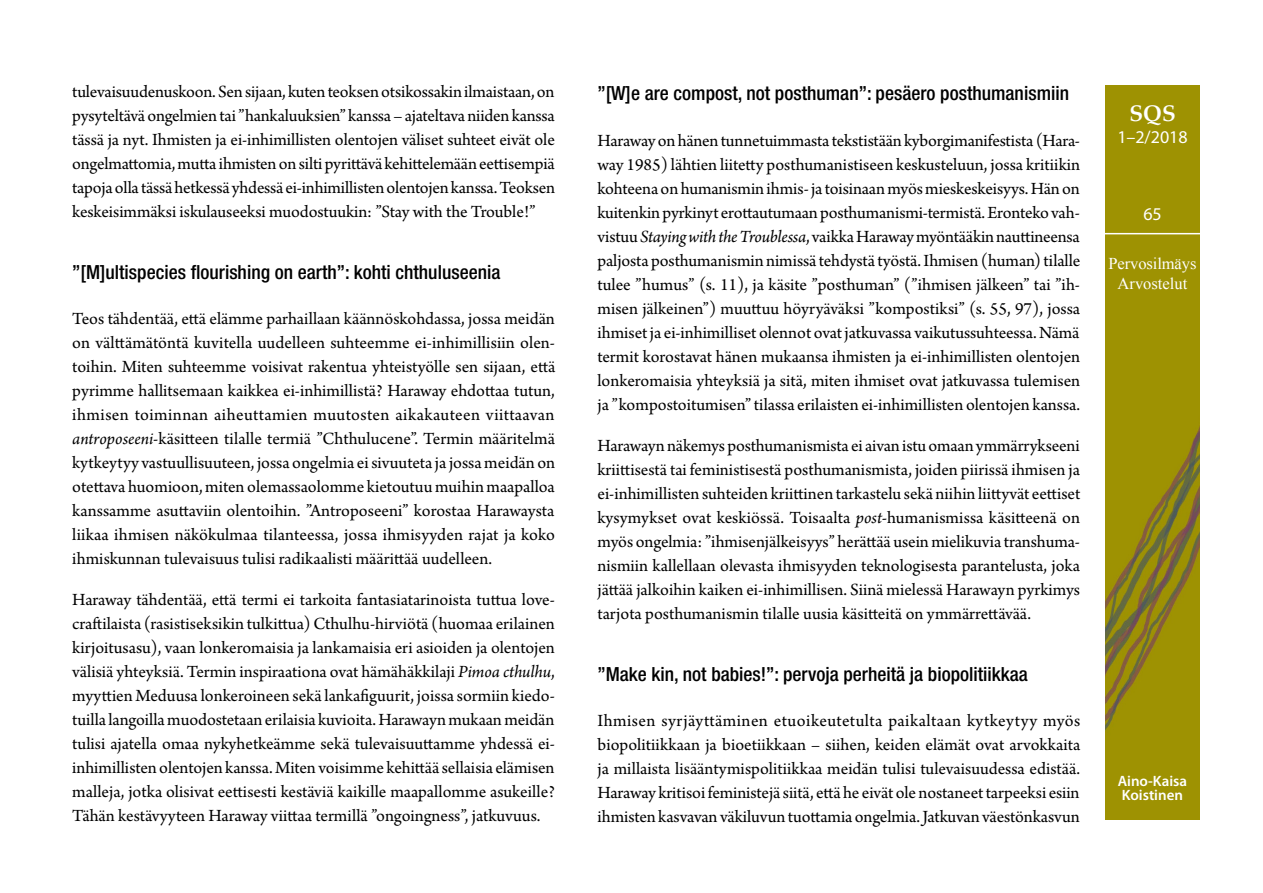
<style>
.page{position:relative;width:1263px;height:893px;background:#fff}
.page>*{position:absolute;margin:0;border:0;box-sizing:border-box;transform-origin:0 0}
.t1{font:700 22.5px "Palatino Linotype";color:#fff}
.Väliotsikko_1_uusi20{font:500 condensed 19.5px "Helvetica Neue";color:#000}
.Leipateksti_suomi-ta{font:18px/24px "Arno Pro";letter-spacing:-.005em;color:#000;text-align:justify}
.t2{font:18px "Myriad Pro";color:#fff}
.t3{font:16.5px/19.8px "Times New Roman";letter-spacing:-.005em;color:#fff;text-align:center}
.t4{font:600 15px/13.5px "Myriad Pro";color:#fff}
.s1{font-style:italic}
</style>
<div class="page">
<img style="left:1106px;top:85px;width:93px;height:735px">
<hr style="left:1101px;top:233px;width:104px;height:1px;background:#fff">
<p class="Leipateksti_suomi-ta" style="left:72px;top:80px;width:484px">tulevaisuudenuskoon. Sen sijaan, kuten teoksen otsikossakin ilmaistaan, on pysyteltävä ongelmien tai ”hankaluuksien” kanssa – ajateltava niiden kanssa tässä ja nyt. Ihmisten ja ei-inhimillisten olentojen väliset suhteet eivät ole ongelmattomia, mutta ihmisten on silti pyrittävä kehittelemään eettisempiä tapoja olla tässä hetkessä yhdessä ei-inhimillisten olentojen kanssa. Teoksen keskeisimmäksi iskulauseeksi muodostuukin: ”Stay with the Trouble!”</p>
<p class="Väliotsikko_1_uusi20" style="left:72px;top:260px;width:430px">”[M]ultispecies flourishing on earth”: kohti chthuluseenia</p>
<p class="Leipateksti_suomi-ta" style="left:72px;top:308px;width:485px">Teos tähdentää, että elämme parhaillaan käännöskohdassa, jossa meidän on välttämätöntä kuvitella uudelleen suhteemme ei-inhimillisiin olen&shy;toihin. Miten suhteemme voisivat rakentua yhteistyölle sen sijaan, että pyrimme hallitsemaan kaikkea ei-inhimillistä? Haraway ehdottaa tutun, ihmisen toiminnan aiheuttamien muutosten aikakauteen viittaavan <span class="s1">antroposeeni</span>-käsitteen tilalle termiä ”Chthulucene”. Termin määritelmä kytkeytyy vastuullisuuteen, jossa ongelmia ei sivuuteta ja jossa meidän on otettava huomioon, miten olemassaolomme kietoutuu muihin maapalloa kanssamme asuttaviin olentoihin. ”Antroposeeni” korostaa Harawaysta liikaa ihmisen näkökulmaa tilanteessa, jossa ihmisyyden rajat ja koko ihmiskunnan tulevaisuus tulisi radikaalisti määrittää uudelleen.</p>
<p class="Leipateksti_suomi-ta" style="left:72px;top:589px;width:484px">Haraway tähdentää, että termi ei tarkoita fantasiatarinoista tuttua love&shy;craftilaista (rasistiseksikin tulkittua) Cthulhu-hirviötä (huomaa erilainen kirjoitusasu), vaan lonkeromaisia ja lankamaisia eri asioiden ja olentojen välisiä yhteyksiä. Termin inspiraationa ovat hämähäkkilaji <span class="s1">Pimoa cthulhu</span>, myyttien Meduusa lonkeroineen sekä lankafiguurit, joissa sormiin kiedo&shy;tuilla langoilla muodostetaan erilaisia kuvioita. Harawayn mukaan meidän tulisi ajatella omaa nykyhetkeämme sekä tulevaisuuttamme yhdessä ei&shy;inhimillisten olentojen kanssa. Miten voisimme kehittää sellaisia elämisen malleja, jotka olisivat eettisesti kestäviä kaikille maapallomme asukeille?<br>Tähän kestävyyteen Haraway viittaa termillä ”ongoingness”, jatkuvuus.</p>
<p class="Väliotsikko_1_uusi20" style="left:597px;top:82px;width:473px">”[W]e are compost, not posthuman”: pesäero posthumanismiin</p>
<p class="Leipateksti_suomi-ta" style="left:597px;top:129px;width:484px">Haraway on hänen tunnetuimmasta tekstistään kyborgimanifestista (Hara&shy;way 1985) lähtien liitetty posthumanistiseen keskusteluun, jossa kritiikin kohteena on humanismin ihmis- ja toisinaan myös mieskeskeisyys. Hän on kuitenkin pyrkinyt erottautumaan posthumanismi-termistä. Eronteko vah&shy;vistuu <span class="s1">Staying with the Troublessa</span>, vaikka Haraway myöntääkin nauttineensa paljosta posthumanismin nimissä tehdystä työstä. Ihmisen (human) tilalle tulee ”humus” (s. 11), ja käsite ”posthuman” (”ihmisen jälkeen” tai ”ih&shy;misen jälkeinen”) muuttuu höyryäväksi ”kompostiksi” (s. 55, 97), jossa ihmiset ja ei-inhimilliset olennot ovat jatkuvassa vaikutussuhteessa. Nämä termit korostavat hänen mukaansa ihmisten ja ei-inhimillisten olentojen lonkeromaisia yhteyksiä ja sitä, miten ihmiset ovat jatkuvassa tulemisen ja ”kompostoitumisen” tilassa erilaisten ei-inhimillisten olentojen kanssa.</p>
<p class="Leipateksti_suomi-ta" style="left:597px;top:434px;width:484px">Harawayn näkemys posthumanismista ei aivan istu omaan ymmärrykseeni kriittisestä tai feministisestä posthumanismista, joiden piirissä ihmisen ja ei-inhimillisten suhteiden kriittinen tarkastelu sekä niihin liittyvät eettiset kysymykset ovat keskiössä. Toisaalta <span class="s1">post-</span>humanismissa käsitteenä on myös ongelmia: ”ihmisenjälkeisyys” herättää usein mielikuvia transhuma&shy;nismiin kallellaan olevasta ihmisyyden teknologisesta parantelusta, joka jättää jalkoihin kaiken ei-inhimillisen. Siinä mielessä Harawayn pyrkimys tarjota posthumanismin tilalle uusia käsitteitä on ymmärrettävää.</p>
<p class="Väliotsikko_1_uusi20" style="left:597px;top:662px;width:432px">”Make kin, not babies!”: pervoja perheitä ja biopolitiikkaa</p>
<p class="Leipateksti_suomi-ta" style="left:597px;top:710px;width:484px">Ihmisen syrjäyttäminen etuoikeutetulta paikaltaan kytkeytyy myös biopolitiikkaan ja bioetiikkaan – siihen, keiden elämät ovat arvokkaita ja millaista lisääntymispolitiikkaa meidän tulisi tulevaisuudessa edistää.<br>Haraway kritisoi feministejä siitä, että he eivät ole nostaneet tarpeeksi esiin ihmisten kasvavan väkiluvun tuottamia ongelmia. Jatkuvan väestönkasvun</p>
<p class="t1" style="left:1129px;top:98px;width:48px">SQS</p>
<p class="t2" style="left:1117px;top:126px;width:72px">1–2/2018</p>
<p class="t2" style="left:1143px;top:203px;width:20px">65</p>
<p class="t3" style="left:1108px;top:253px;width:90px">Pervosilmäys<br>Arvostelut</p>
<p class="t4" style="left:1118px;top:774px;width:71px">Aino-Kaisa<br>Koistinen</p>
</div>
